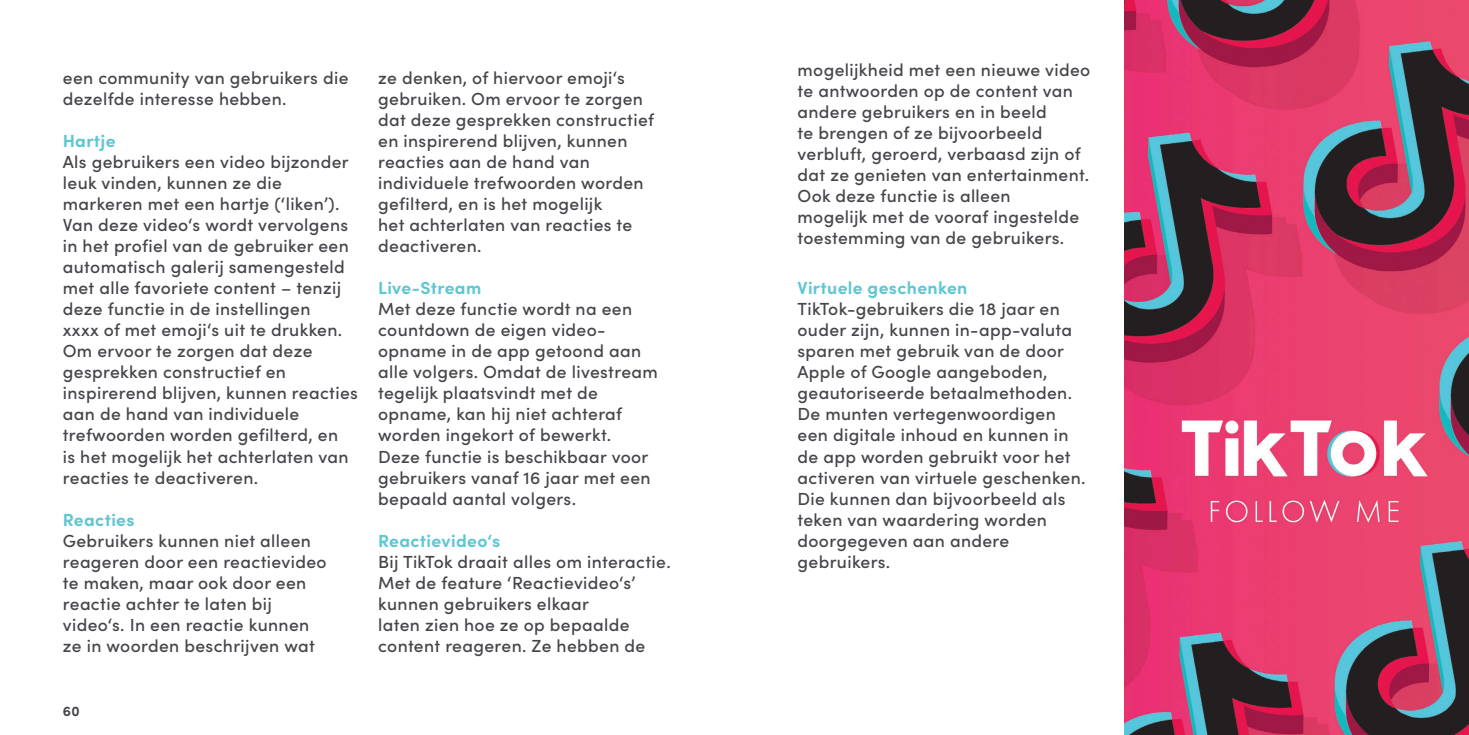
<style>
.page{position:relative;width:1469px;height:735px;background:#fff}
.page>*{position:absolute;margin:0;border:0;box-sizing:border-box;transform-origin:0 0}
.t1{font:500 17.5px/21px "Sofia Pro";letter-spacing:.02em;color:#45464b}
.t2{font:700 17.5px "Sofia Pro";letter-spacing:.02em;color:#5ec7d1}
.t3{font:700 14px "Sofia Pro";color:#45464b}
</style>
<div class="page">
<img style="left:1124px;top:0;width:344px;height:734px">
<p class="t1" style="left:63px;top:66px;width:287px">een community van gebruikers die dezelfde interesse hebben.</p>
<p class="t2" style="left:63px;top:127px;width:54px">Hartje</p>
<p class="t1" style="left:63px;top:150px;width:297px">Als gebruikers een video bijzonder leuk vinden, kunnen ze die markeren met een hartje (‘liken’).<br>Van deze video‘s wordt vervolgens in het profiel van de gebruiker een automatisch galerij samengesteld met alle favoriete content – tenzij deze functie in de instellingen<br>xxxx of met emoji‘s uit te drukken.<br>Om ervoor te zorgen dat deze gesprekken constructief en inspirerend blijven, kunnen reacties aan de hand van individuele trefwoorden worden gefilterd, en<br>is het mogelijk het achterlaten van reacties te deactiveren.</p>
<p class="t2" style="left:63px;top:505px;width:73px">Reacties</p>
<p class="t1" style="left:63px;top:528px;width:265px">Gebruikers kunnen niet alleen reageren door een reactievideo te maken, maar ook door een reactie achter te laten bij video‘s. In een reactie kunnen ze in woorden beschrijven wat</p>
<p class="t3" style="left:63px;top:699px;width:18px">60</p>
<p class="t1" style="left:378px;top:66px;width:277px">ze denken, of hiervoor emoji‘s gebruiken. Om ervoor te zorgen dat deze gesprekken constructief en inspirerend blijven, kunnen reacties aan de hand van individuele trefwoorden worden gefilterd, en is het mogelijk<br>het achterlaten van reacties te deactiveren.</p>
<p class="t2" style="left:378px;top:274px;width:105px">Live-Stream</p>
<p class="t1" style="left:378px;top:297px;width:281px">Met deze functie wordt na een countdown de eigen video&shy;opname in de app getoond aan alle volgers. Omdat de livestream tegelijk plaatsvindt met de opname, kan hij niet achteraf worden ingekort of bewerkt.<br>Deze functie is beschikbaar voor gebruikers vanaf 16 jaar met een bepaald aantal volgers.</p>
<p class="t2" style="left:378px;top:526px;width:123px">Reactievideo‘s</p>
<p class="t1" style="left:378px;top:549px;width:294px">Bij TikTok draait alles om interactie.<br>Met de feature ‘Reactievideo‘s’ kunnen gebruikers elkaar<br>laten zien hoe ze op bepaalde content reageren. Ze hebben de</p>
<p class="t1" style="left:797px;top:58px;width:294px">mogelijkheid met een nieuwe video te antwoorden op de content van andere gebruikers en in beeld<br>te brengen of ze bijvoorbeeld verbluft, geroerd, verbaasd zijn of dat ze genieten van entertainment.<br>Ook deze functie is alleen<br>mogelijk met de vooraf ingestelde toestemming van de gebruikers.</p>
<p class="t2" style="left:797px;top:274px;width:171px">Virtuele geschenken</p>
<p class="t1" style="left:797px;top:297px;width:289px">TikTok-gebruikers die 18 jaar en ouder zijn, kunnen in-app-valuta sparen met gebruik van de door<br>Apple of Google aangeboden, geautoriseerde betaalmethoden.<br>De munten vertegenwoordigen een digitale inhoud en kunnen in de app worden gebruikt voor het activeren van virtuele geschenken.<br>Die kunnen dan bijvoorbeeld als teken van waardering worden doorgegeven aan andere gebruikers.</p>
</div>
